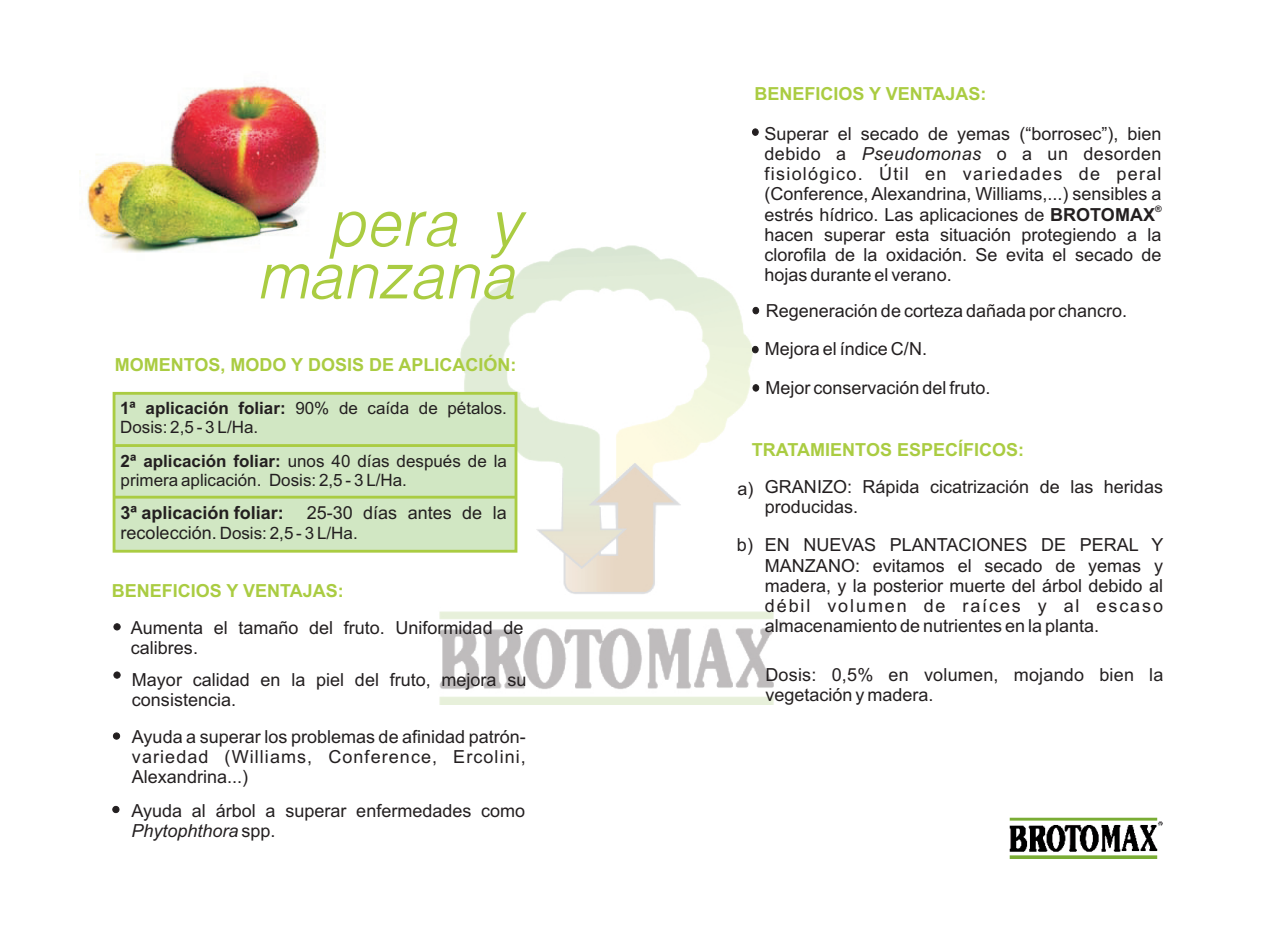
<style>
.page{position:relative;width:1275px;height:946px;background:#fff}
.page>*{position:absolute;margin:0;border:0;box-sizing:border-box;transform-origin:0 0}
.t1{font:italic 300 72.8px "Helvetica";color:#aacc42}
.t2{font:18px/20.2px "Arial";color:#231f20}
.t3{font:700 18px "Arial";color:#aacc42}
.t4{font:700 18px "Arial";color:#231f20}
.t5{font:17px/19px "Arial";color:#231f20}
.t6{font:700 9px "Arial";color:#231f20}
.s1{font-weight:700}
.s2{font-size:18px}
.s3{font-style:italic}
</style>
<div class="page">
<img style="left:440px;top:245px;width:346px;height:460px">
<svg style="left:752px;top:129px;width:6px;height:7px"></svg>
<div style="left:114px;top:623px;width:6px;height:7px;background:#231f20;border:1px solid #231f20;border-radius:50%"></div>
<img style="left:1009px;top:817px;width:153px;height:41px">
<svg style="left:112px;top:390px;width:407px;height:164px;background:#cfe6bd"></svg>
<hr style="left:114px;top:444px;width:401px;height:3px;background:#aacc42">
<hr style="left:115px;top:496px;width:401px;height:2px;background:#aacc42">
<div style="left:114px;top:671px;width:6px;height:7px;background:#231f20;border:1px solid #231f20;border-radius:50%"></div>
<div style="left:752px;top:346px;width:6px;height:7px;background:#231f20;border:1px solid #231f20;border-radius:50%"></div>
<div style="left:113px;top:732px;width:7px;height:7px;background:#231f20;border:1px solid #231f20;border-radius:50%"></div>
<img style="left:79px;top:84px;width:246px;height:169px">
<div style="left:113px;top:806px;width:6px;height:7px;background:#231f20;border:1px solid #231f20;border-radius:50%"></div>
<div style="left:752px;top:307px;width:7px;height:7px;background:#231f20;border:1px solid #231f20;border-radius:50%"></div>
<div style="left:752px;top:384px;width:7px;height:7px;background:#231f20;border:1px solid #231f20;border-radius:50%"></div>
<h1 class="t1" style="left:328px;top:199px;width:194px">pera y</h1>
<h1 class="t1" style="left:257px;top:251px;width:260px">manzana</h1>
<p class="t3" style="left:115px;top:357px;width:403px">MOMENTOS, MODO Y DOSIS DE APLICACIÓN:</p>
<p class="t5" style="left:120px;top:400px;width:388px"><span class="s1">1ª aplicación foliar:</span> 90% de caída de pétalos.<br>Dosis: 2,5 - 3 L/Ha.</p>
<p class="t5" style="left:121px;top:453px;width:388px"><span class="s1">2ª aplicación foliar:</span> unos 40 días después de la primera aplicación. Dosis: 2,5 - 3 L/Ha.</p>
<p class="t4" style="left:121px;top:505px;width:165px">3ª aplicación foliar:</p>
<p class="t2" style="left:307px;top:504px;width:201px">25-30 días antes de la</p>
<p class="t5" style="left:121px;top:525px;width:238px"><span class="s2">recolección.</span> Dosis: 2,5 - 3 L/Ha.</p>
<p class="t3" style="left:112px;top:583px;width:234px">BENEFICIOS Y VENTAJAS:</p>
<p class="t2" style="left:131px;top:619px;width:394px">Aumenta el tamaño del fruto. Uniformidad de calibres.</p>
<p class="t2" style="left:132px;top:671px;width:396px">Mayor calidad en la piel del fruto, mejora su consistencia.</p>
<p class="t2" style="left:132px;top:728px;width:395px;text-align:justify">Ayuda a superar los problemas de afinidad patrón&shy;variedad (Williams, Conference, Ercolini, Alexandrina...)</p>
<p class="t2" style="left:131px;top:801px;width:395px">Ayuda al árbol a superar enfermedades como<br><span class="s3">Phytophthora</span> spp.</p>
<p class="t3" style="left:754px;top:87px;width:234px">BENEFICIOS Y VENTAJAS:</p>
<p class="t2" style="left:764px;top:125px;width:398px;text-align:justify">Superar el secado de yemas (“borrosec”), bien debido a <span class="s3">Pseudomonas</span> o a un desorden fisiológico. Útil en variedades de peral (Conference, Alexandrina, Williams,...) sensibles a</p>
<p class="t6" style="left:1155px;top:205px;width:8px">®</p>
<p class="t2" style="left:764px;top:206px;width:398px">estrés hídrico. Las aplicaciones de <span class="s1">BROTOMAX </span>hacen superar esta situación protegiendo a la clorofila de la oxidación. Se evita el secado de hojas durante el verano.</p>
<p class="t2" style="left:766px;top:302px;width:363px">Regeneración de corteza dañada por chancro.</p>
<p class="t2" style="left:765px;top:340px;width:164px">Mejora el índice C/N.</p>
<p class="t2" style="left:765px;top:379px;width:227px">Mejor conservación del fruto.</p>
<p class="t3" style="left:752px;top:443px;width:274px">TRATAMIENTOS ESPECÍFICOS:</p>
<p class="t2" style="left:765px;top:478px;width:399px">GRANIZO: Rápida cicatrización de las heridas producidas.</p>
<p class="t2" style="left:737px;top:480px;width:18px">a)</p>
<p class="t2" style="left:737px;top:536px;width:18px">b)</p>
<p class="t2" style="left:765px;top:536px;width:400px;text-align:justify">EN NUEVAS PLANTACIONES DE PERAL Y MANZANO: evitamos el secado de yemas y madera, y la posterior muerte del árbol debido al débil volumen de raíces y al escaso almacenamiento de nutrientes en la planta.</p>
<p class="t2" style="left:765px;top:666px;width:399px">Dosis: 0,5% en volumen, mojando bien la vegetación y madera.</p>
</div>
